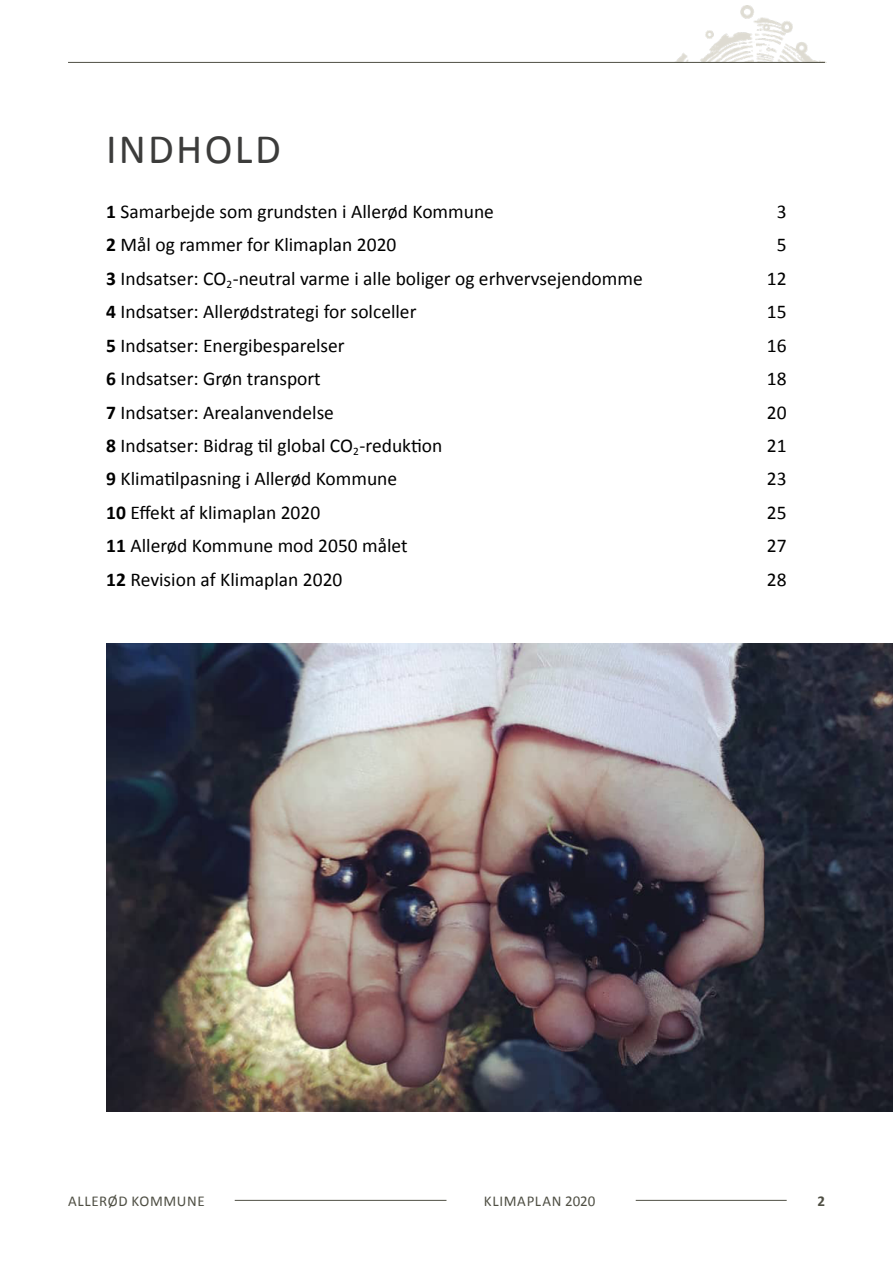
<style>
.page{position:relative;width:893px;height:1263px;background:#fff}
.page>*{position:absolute;margin:0;border:0;box-sizing:border-box;transform-origin:0 0}
.t1{font:42px "Calibri";letter-spacing:.055em;color:#3c3c3b}
.t2{font:19.5px "Calibri";color:#000}
.t3{font:15px "Calibri";letter-spacing:.04em;color:#4f4f44}
.t4{font:700 15px "Calibri";color:#4f4f44}
.s1{font-weight:700}
</style>
<div class="page">
<img style="left:659px;top:5px;width:167px;height:57px">
<hr style="left:235px;top:1200px;width:211px;height:1px;background:#4f4f44">
<hr style="left:636px;top:1200px;width:151px;height:1px;background:#4f4f44">
<hr style="left:68px;top:62px;width:757px;height:1px;background:#4f4f44">
<img style="left:106px;top:644px;width:787px;height:468px">
<h1 class="t1" style="left:106px;top:122px;width:176px">INDHOLD</h1>
<p class="t2" style="left:106px;top:199px;width:389px"><span class="s1">1</span> Samarbejde som grundsten i Allerød Kommune</p>
<p class="t2" style="left:777px;top:199px;width:11px">3</p>
<p class="t2" style="left:106px;top:233px;width:292px"><span class="s1">2</span> Mål og rammer for Klimaplan 2020</p>
<p class="t2" style="left:777px;top:233px;width:11px">5</p>
<p class="t2" style="left:106px;top:266px;width:538px"><span class="s1">3</span> Indsatser: CO<sub>2</sub>-neutral varme i alle boliger og erhvervsejendomme</p>
<p class="t2" style="left:767px;top:266px;width:21px">12</p>
<p class="t2" style="left:106px;top:299px;width:312px"><span class="s1">4</span> Indsatser: Allerødstrategi for solceller</p>
<p class="t2" style="left:767px;top:299px;width:21px">15</p>
<p class="t2" style="left:106px;top:333px;width:240px"><span class="s1">5</span> Indsatser: Energibesparelser</p>
<p class="t2" style="left:767px;top:333px;width:21px">16</p>
<p class="t2" style="left:106px;top:366px;width:216px"><span class="s1">6</span> Indsatser: Grøn transport</p>
<p class="t2" style="left:767px;top:366px;width:21px">18</p>
<p class="t2" style="left:106px;top:400px;width:229px"><span class="s1">7</span> Indsatser: Arealanvendelse</p>
<p class="t2" style="left:767px;top:400px;width:21px">20</p>
<p class="t2" style="left:106px;top:433px;width:338px"><span class="s1">8</span> Indsatser: Bidrag til global CO<sub>2</sub>-reduktion</p>
<p class="t2" style="left:767px;top:433px;width:21px">21</p>
<p class="t2" style="left:106px;top:466px;width:292px"><span class="s1">9</span> Klimatilpasning i Allerød Kommune</p>
<p class="t2" style="left:767px;top:466px;width:21px">23</p>
<p class="t2" style="left:106px;top:500px;width:215px"><span class="s1">10</span> Effekt af klimaplan 2020</p>
<p class="t2" style="left:767px;top:500px;width:21px">25</p>
<p class="t2" style="left:106px;top:533px;width:303px"><span class="s1">11</span> Allerød Kommune mod 2050 målet</p>
<p class="t2" style="left:767px;top:533px;width:21px">27</p>
<p class="t2" style="left:106px;top:567px;width:238px"><span class="s1">12</span> Revision af Klimaplan 2020</p>
<p class="t2" style="left:767px;top:567px;width:21px">28</p>
<p class="t3" style="left:68px;top:1191px;width:138px">ALLERØD KOMMUNE</p>
<p class="t3" style="left:484px;top:1191px;width:113px">KLIMAPLAN 2020</p>
<p class="t4" style="left:817px;top:1191px;width:9px">2</p>
</div>
